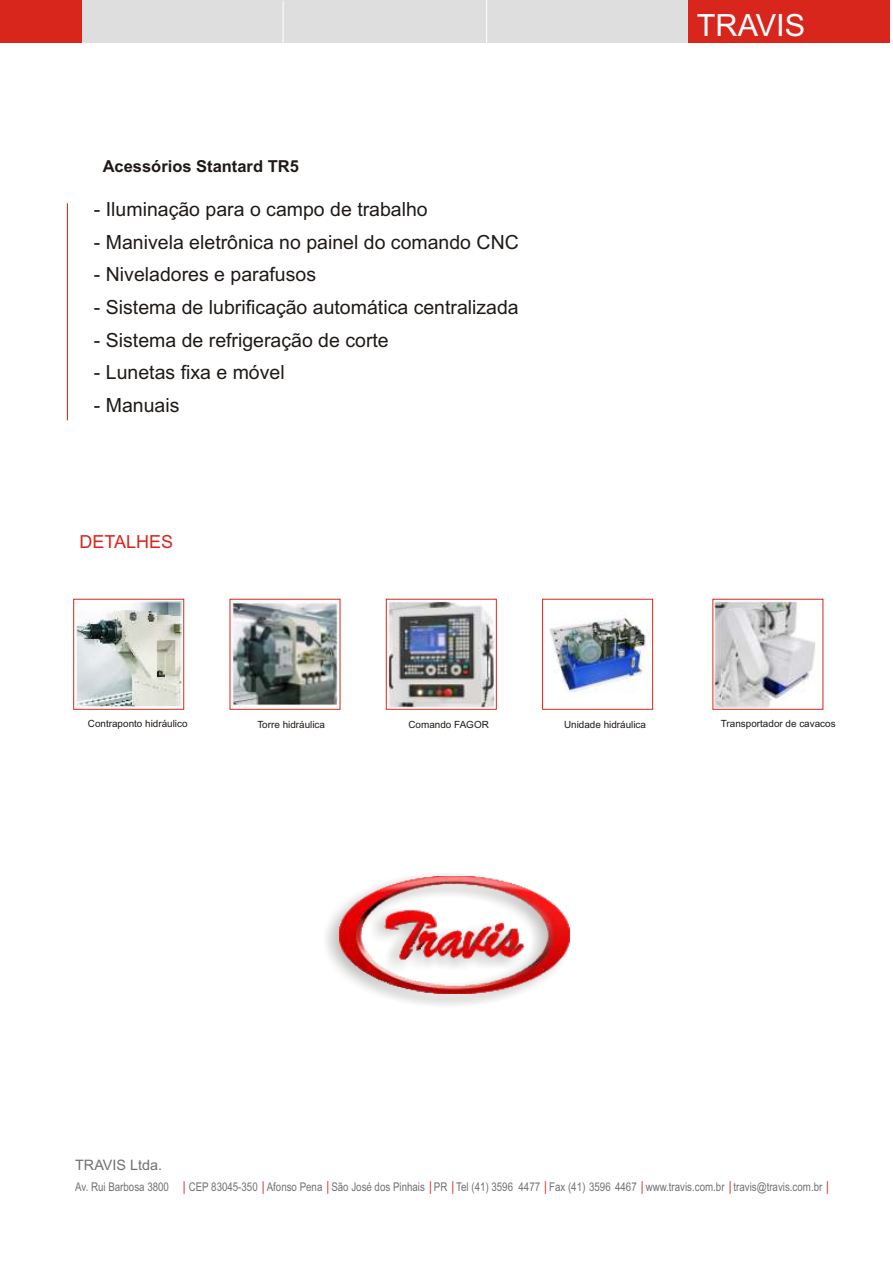
<style>
.page{position:relative;width:893px;height:1263px;background:#fff}
.page>*{position:absolute;margin:0;border:0;box-sizing:border-box;transform-origin:0 0}
.t1{font:30.6px "Arial";color:#fff}
.t2{font:19.5px "Arial";color:#1f1a17}
.t3{font:18px "Arial";color:#d9261c}
.t4{font:700 16.5px "Arial";color:#1f1a17}
.t5{font:14.4px "Arial";color:#737070}
.t6{font:13.5px "Arial";color:#d9261c;scale:.81 1}
.t7{font:12px "Arial";color:#737070;scale:.81 1}
.t8{font:9.9px "Arial";color:#1f1a17}
.s1{font-size:13.5px;color:#d9261c}
</style>
<div class="page">
<div style="left:0;top:0;width:694px;height:43px;background:#dedede"></div>
<div style="left:0;top:0;width:82px;height:43px;background:#d9261c"></div>
<div style="left:688px;top:0;width:202px;height:43px;background:#d9261c"></div>
<hr style="left:283px;top:1px;width:1px;height:54px;background:#fff">
<hr style="left:486px;top:0;width:1px;height:54px;background:#fff">
<div style="left:323px;top:874px;width:247px;height:134px;background:#1f1a17;opacity:.29"></div>
<img style="left:340px;top:877px;width:229px;height:116px">
<hr style="left:67px;top:203px;width:1px;height:217px;background:#d9261c">
<img style="left:231px;top:600px;width:108px;height:108px">
<img style="left:388px;top:601px;width:106px;height:106px">
<img style="left:715px;top:601px;width:100px;height:106px">
<img style="left:78px;top:604px;width:101px;height:101px">
<div style="left:76px;top:602px;width:105px;height:105px;border:1px solid #fff"></div>
<div style="left:542px;top:599px;width:111px;height:110px;border:1px solid #d9261c"></div>
<img style="left:549px;top:617px;width:100px;height:75px">
<p class="t4" style="left:103px;top:160px;width:198px">Acessórios Stantard TR5</p>
<p class="t2" style="left:94px;top:202px;width:335px">- Iluminação para o campo de trabalho</p>
<p class="t2" style="left:94px;top:234px;width:426px">- Manivela eletrônica no painel do comando CNC</p>
<p class="t2" style="left:94px;top:267px;width:224px">- Niveladores e parafusos</p>
<p class="t2" style="left:94px;top:300px;width:426px">- Sistema de lubrificação automática centralizada</p>
<p class="t2" style="left:94px;top:332px;width:296px">- Sistema de refrigeração de corte</p>
<p class="t2" style="left:94px;top:365px;width:192px">- Lunetas fixa e móvel</p>
<p class="t2" style="left:94px;top:398px;width:87px">- Manuais</p>
<p class="t3" style="left:80px;top:535px;width:95px">DETALHES</p>
<h1 class="t1" style="left:697px;top:14px;width:110px">TRAVIS</h1>
<p class="t8" style="left:88px;top:720px;width:101px">Contraponto hidráulico</p>
<p class="t8" style="left:257px;top:721px;width:69px">Torre hidráulica</p>
<p class="t8" style="left:408px;top:721px;width:82px">Comando FAGOR</p>
<p class="t8" style="left:564px;top:721px;width:84px">Unidade hidráulica</p>
<p class="t8" style="left:721px;top:720px;width:116px">Transportador de cavacos</p>
<p class="t5" style="left:75px;top:1159px;width:88px">TRAVIS Ltda.</p>
<p class="t7" style="left:75px;top:1182px;width:932px">Av. Rui Barbosa 3800 <span class="s1">|</span> CEP 83045-350 <span class="s1">|</span> Afonso Pena <span class="s1">|</span> São José dos Pinhais <span class="s1">|</span> PR Tel (41) 3596 4477 <span class="s1">|</span> Fax (41) 3596 4467 <span class="s1">|</span> www.travis.com.br <span class="s1">|</span> travis@travis.com.br <span class="s1">|</span></p>
<p class="t6" style="left:451px;top:1181px;width:5px">|</p>
</div>
